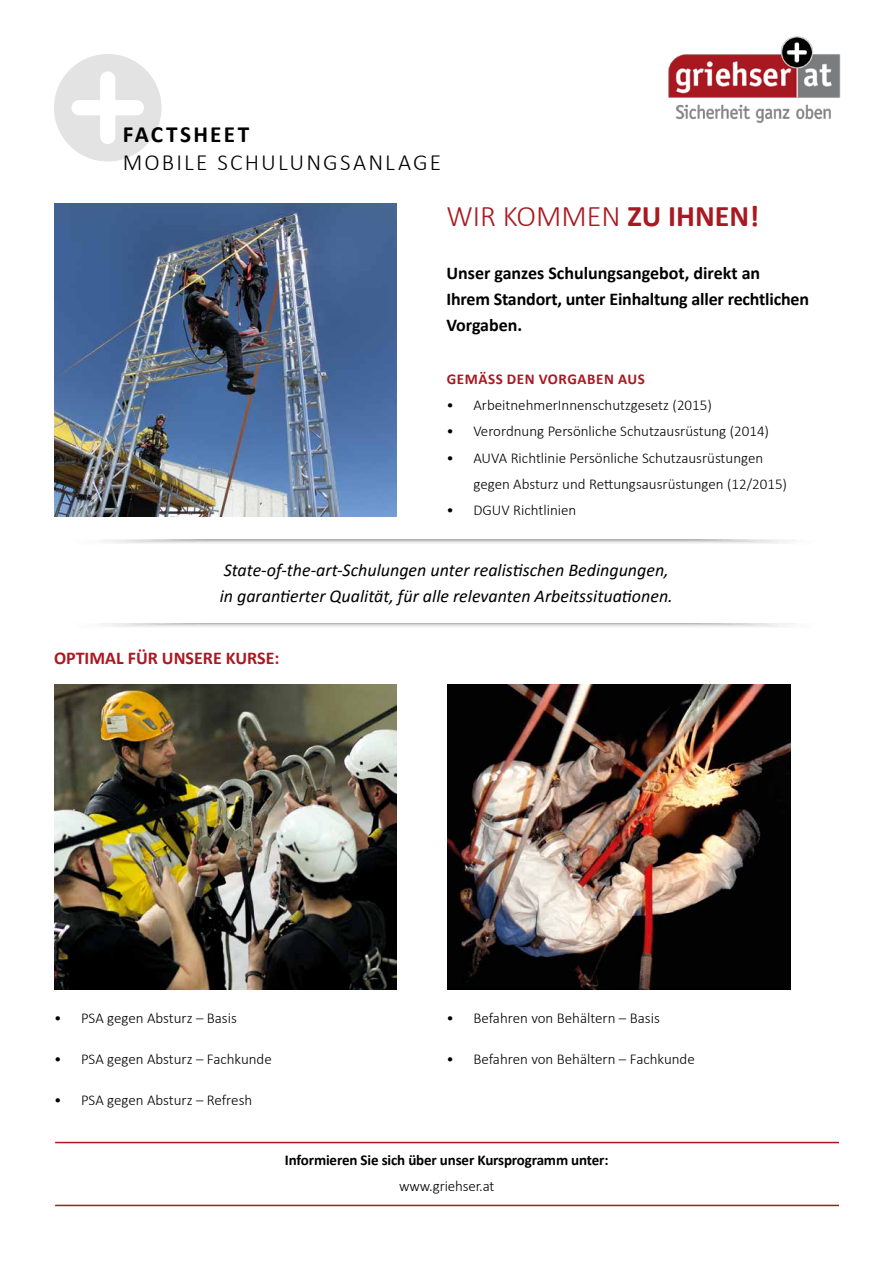
<style>
.page{position:relative;width:893px;height:1263px;background:#fff}
.page>*{position:absolute;margin:0;border:0;box-sizing:border-box;transform-origin:0 0}
.t1{font:300 30px "Calibri";color:#a91921}
.t2{font:300 23.25px "Calibri";letter-spacing:.09em;color:#000}
.t3{font:700 23.25px "Calibri";letter-spacing:.1em;color:#000}
.t4{font:italic 18px/26.2px "Calibri";color:#000}
.t5{font:700 18px/26.2px "Calibri";letter-spacing:-.01em;color:#000}
.t6{font:700 18px "Calibri";color:#a91921}
.t7{font:300 15px/26.2px "Calibri";color:#000}
.t8{font:700 15px "Calibri";letter-spacing:-.01em;color:#000}
.t9{font:700 15px "Calibri";letter-spacing:.04em;color:#a91921}
.s1{font-weight:700}
</style>
<div class="page">
<img style="left:668px;top:36px;width:173px;height:87px">
<img style="left:54px;top:684px;width:343px;height:305px">
<img style="left:447px;top:684px;width:344px;height:305px">
<img style="left:54px;top:204px;width:343px;height:313px">
<hr style="left:55px;top:1142px;width:784px;height:1px;background:#a91921">
<hr style="left:55px;top:1205px;width:784px;height:1px;background:#a91921">
<svg style="left:54px;top:54px;width:107px;height:107px"></svg>
<svg style="left:100px;top:623px;width:691px;height:4px"></svg>
<svg style="left:100px;top:540px;width:691px;height:3px;background:#dadada"></svg>
<h2 class="t3" style="left:123px;top:117px;width:128px">FACTSHEET</h2>
<h2 class="t2" style="left:123px;top:148px;width:320px">MOBILE SCHULUNGSANLAGE</h2>
<h1 class="t1" style="left:446px;top:198px;width:314px">WIR KOMMEN <span class="s1">ZU IHNEN!</span></h1>
<p class="t5" style="left:446px;top:259px;width:364px">Unser ganzes Schulungsangebot, direkt an<br>Ihrem Standort, unter Einhaltung aller rechtlichen<br>Vorgaben.</p>
<p class="t9" style="left:447px;top:368px;width:200px">GEMÄSS DEN VORGABEN AUS</p>
<p class="t7" style="left:446px;top:392px;width:267px">• ArbeitnehmerInnenschutzgesetz (2015)</p>
<p class="t7" style="left:446px;top:418px;width:324px">• Verordnung Persönliche Schutzausrüstung (2014)</p>
<p class="t7" style="left:473px;top:444px;width:315px;text-indent:-27px">• AUVA Richtlinie Persönliche Schutzausrüstungen gegen Absturz und Rettungsausrüstungen (12/2015)</p>
<p class="t7" style="left:446px;top:497px;width:131px">• DGUV Richtlinien</p>
<p class="t4" style="left:220px;top:556px;width:455px">State-of-the-art-Schulungen unter realistischen Bedingungen, in garantierter Qualität, für alle relevanten Arbeitssituationen.</p>
<p class="t6" style="left:54px;top:645px;width:227px">OPTIMAL FÜR UNSERE KURSE:</p>
<p class="t7" style="left:54px;top:1004px;width:184px">• PSA gegen Absturz – Basis</p>
<p class="t7" style="left:54px;top:1046px;width:219px">• PSA gegen Absturz – Fachkunde</p>
<p class="t7" style="left:54px;top:1087px;width:200px">• PSA gegen Absturz – Refresh</p>
<p class="t7" style="left:446px;top:1004px;width:215px">• Befahren von Behältern – Basis</p>
<p class="t7" style="left:446px;top:1046px;width:250px">• Befahren von Behältern – Fachkunde</p>
<p class="t8" style="left:285px;top:1149px;width:325px">Informieren Sie sich über unser Kursprogramm unter:</p>
<p class="t7" style="left:399px;top:1172px;width:97px">www.griehser.at</p>
</div>
